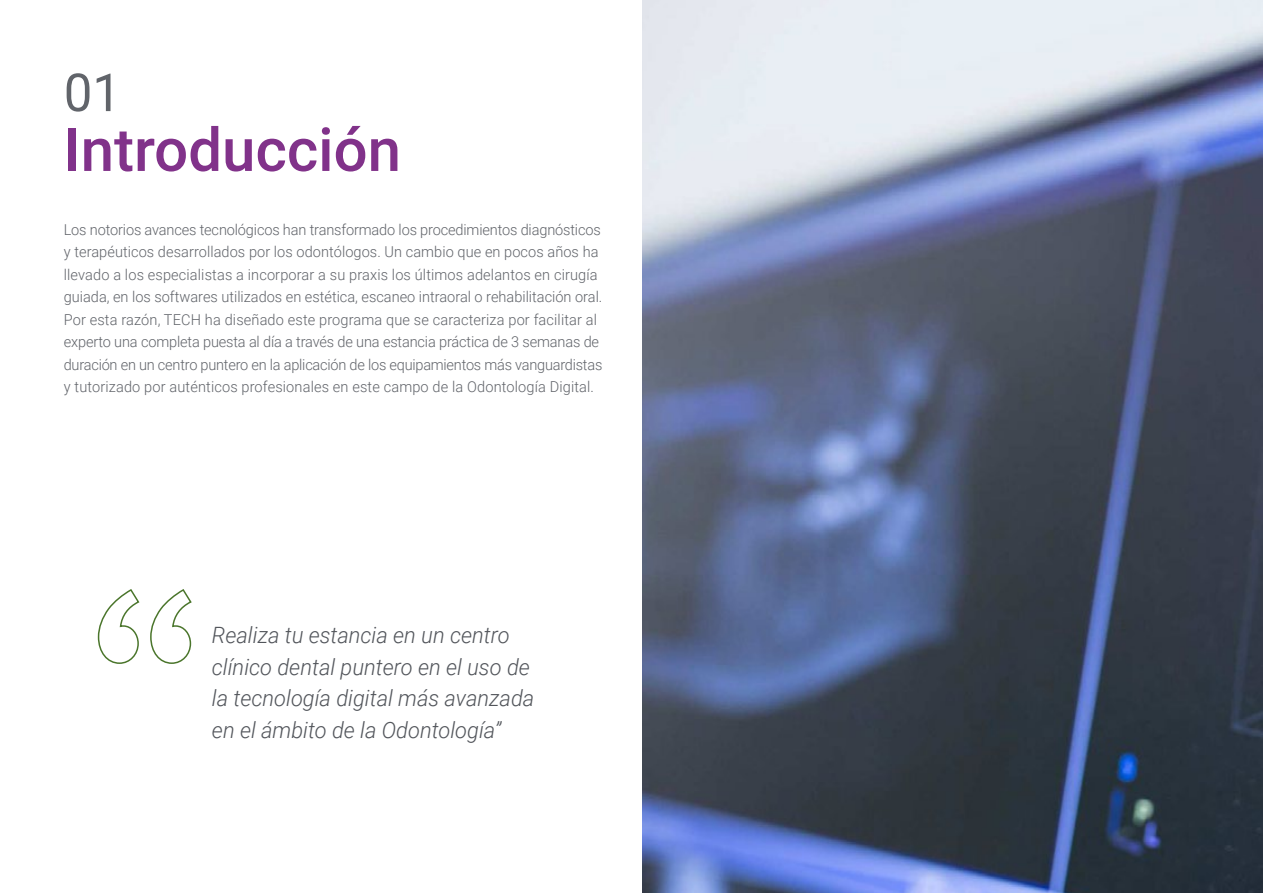
<style>
.page{position:relative;width:1263px;height:893px;background:#fff}
.page>*{position:absolute;margin:0;border:0;box-sizing:border-box;transform-origin:0 0}
.t1{font:500 60px "Roboto";color:#81328a}
.t2{font:52.5px "Roboto";color:#61646a}
.t3{font:italic 300 22.5px/31.5px "Roboto";color:#52555b}
.t4{font:300 15px/22.5px "Roboto";color:#61646a}
</style>
<div class="page">
<img style="left:642px;top:0;width:621px;height:893px">
<svg style="left:97px;top:589px;width:95px;height:75px"></svg>
<h2 class="t2" style="left:64px;top:56px;width:59px">01</h2>
<h1 class="t1" style="left:64px;top:108px;width:339px">Introducción</h1>
<p class="t4" style="left:64px;top:217px;width:540px">Los notorios avances tecnológicos han transformado los procedimientos diagnósticos y terapéuticos desarrollados por los odontólogos. Un cambio que en pocos años ha llevado a los especialistas a incorporar a su praxis los últimos adelantos en cirugía guiada, en los softwares utilizados en estética, escaneo intraoral o rehabilitación oral.<br>Por esta razón, TECH ha diseñado este programa que se caracteriza por facilitar al experto una completa puesta al día a través de una estancia práctica de 3 semanas de duración en un centro puntero en la aplicación de los equipamientos más vanguardistas y tutorizado por auténticos profesionales en este campo de la Odontología Digital.</p>
<h3 class="t3" style="left:212px;top:619px;width:324px">Realiza tu estancia en un centro clínico dental puntero en el uso de la tecnología digital más avanzada en el ámbito de la Odontología”</h3>
</div>
